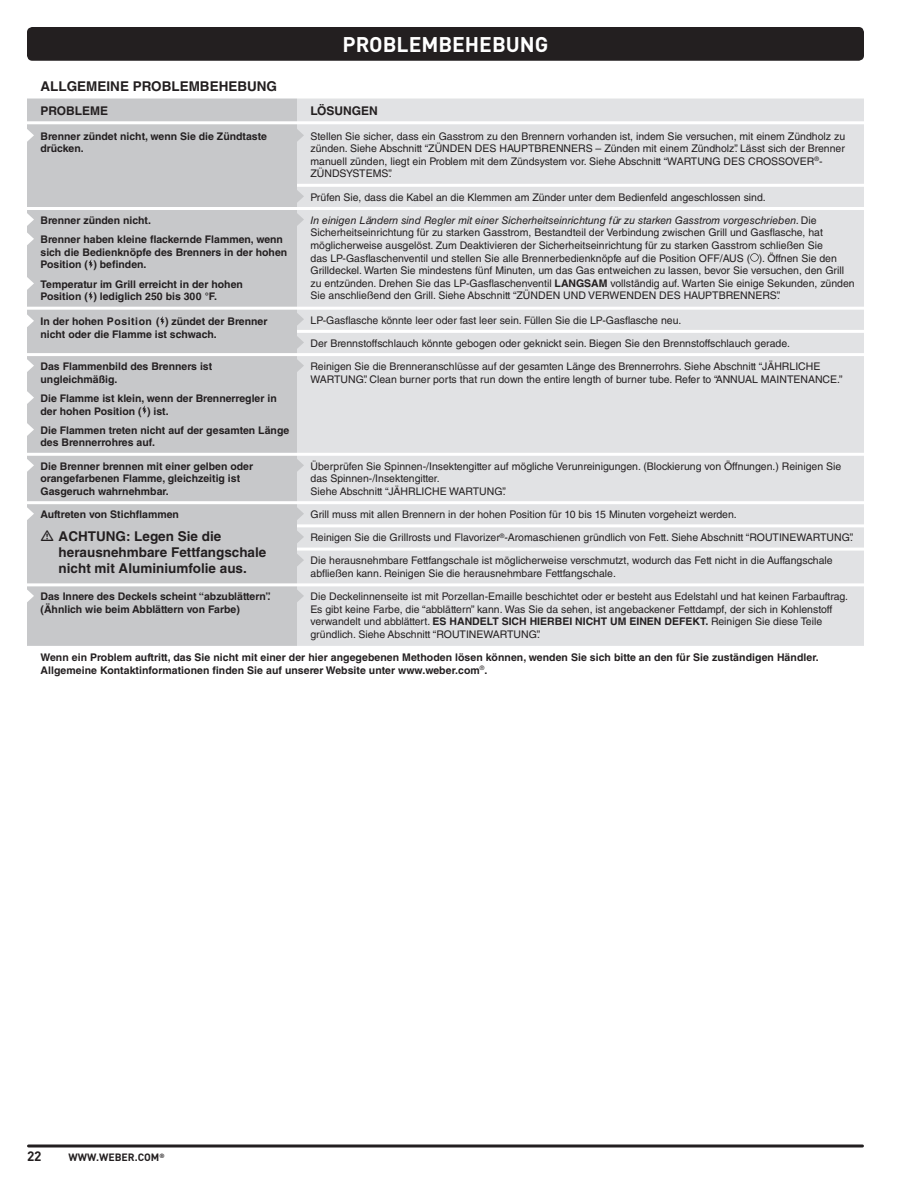
<style>
.page{position:relative;width:918px;height:1188px;background:#fff}
.page>*{position:absolute;margin:0;border:0;box-sizing:border-box;transform-origin:0 0}
.t1{font:700 21px "DIN Pro";color:#fff}
.t2{font:700 13.5px/16.2px "Helvetica LT Std";color:#231f20}
.t3{font:700 13.5px "DIN Pro";color:#231f20}
.t4{font:700 12px "Helvetica LT Std";color:#231f20}
.t5{font:10.5px/12.6px "Helvetica LT Std";color:#231f20}
.t6{font:700 10.5px/12.6px "Helvetica LT Std";color:#231f20}
.t7{font:700 10.5px "DIN Pro";color:#231f20}
.s1{font-style:italic}
.s2{font-weight:700}
</style>
<div class="page">
<div style="left:27px;top:27px;width:837px;height:34px;background:#231f20;border-radius:5px"></div>
<svg style="left:28px;top:1144px;width:834px;height:4px;background:#595657"></svg>
<div style="left:27px;top:99px;width:270px;height:547px;background:#c7c8ca"></div>
<div style="left:297px;top:99px;width:567px;height:547px;background:#e1e2e4"></div>
<hr style="left:27px;top:121px;width:270px;height:3px;background:#fff">
<hr style="left:297px;top:121px;width:567px;height:3px;background:#fff">
<hr style="left:297px;top:184px;width:567px;height:3px;background:#fff">
<hr style="left:27px;top:207px;width:270px;height:3px;background:#fff">
<hr style="left:297px;top:207px;width:567px;height:3px;background:#fff">
<hr style="left:27px;top:307px;width:270px;height:3px;background:#fff">
<hr style="left:297px;top:307px;width:567px;height:3px;background:#fff">
<hr style="left:297px;top:330px;width:567px;height:3px;background:#fff">
<hr style="left:27px;top:353px;width:270px;height:3px;background:#fff">
<hr style="left:297px;top:353px;width:567px;height:3px;background:#fff">
<hr style="left:27px;top:453px;width:270px;height:3px;background:#fff">
<hr style="left:297px;top:453px;width:567px;height:3px;background:#fff">
<hr style="left:27px;top:501px;width:270px;height:3px;background:#fff">
<hr style="left:297px;top:501px;width:567px;height:3px;background:#fff">
<hr style="left:297px;top:524px;width:567px;height:3px;background:#fff">
<hr style="left:297px;top:548px;width:567px;height:3px;background:#fff">
<hr style="left:27px;top:583px;width:270px;height:3px;background:#fff">
<hr style="left:297px;top:583px;width:567px;height:3px;background:#fff">
<svg style="left:88px;top:259px;width:5px;height:9px"></svg>
<svg style="left:88px;top:291px;width:5px;height:9px"></svg>
<svg style="left:750px;top:253px;width:9px;height:9px"></svg>
<svg style="left:160px;top:316px;width:5px;height:9px"></svg>
<svg style="left:142px;top:405px;width:5px;height:10px"></svg>
<svg style="left:27px;top:129px;width:7px;height:13px"></svg>
<svg style="left:297px;top:129px;width:7px;height:13px"></svg>
<svg style="left:297px;top:190px;width:7px;height:13px"></svg>
<svg style="left:27px;top:213px;width:7px;height:13px"></svg>
<svg style="left:27px;top:232px;width:7px;height:13px"></svg>
<svg style="left:27px;top:277px;width:7px;height:13px"></svg>
<svg style="left:297px;top:213px;width:7px;height:13px"></svg>
<svg style="left:27px;top:314px;width:7px;height:13px"></svg>
<svg style="left:297px;top:313px;width:7px;height:13px"></svg>
<svg style="left:297px;top:336px;width:7px;height:13px"></svg>
<svg style="left:27px;top:359px;width:7px;height:13px"></svg>
<svg style="left:27px;top:391px;width:7px;height:13px"></svg>
<svg style="left:27px;top:423px;width:7px;height:13px"></svg>
<svg style="left:297px;top:359px;width:7px;height:13px"></svg>
<svg style="left:27px;top:459px;width:7px;height:13px"></svg>
<svg style="left:297px;top:459px;width:7px;height:13px"></svg>
<svg style="left:27px;top:507px;width:7px;height:13px"></svg>
<svg style="left:297px;top:507px;width:7px;height:13px"></svg>
<svg style="left:297px;top:530px;width:7px;height:13px"></svg>
<svg style="left:297px;top:554px;width:7px;height:13px"></svg>
<svg style="left:27px;top:589px;width:7px;height:13px"></svg>
<svg style="left:297px;top:589px;width:7px;height:13px"></svg>
<svg style="left:41px;top:530px;width:16px;height:12px"></svg>
<h1 class="t1" style="left:343px;top:27px;width:207px">PROBLEMBEHEBUNG</h1>
<p class="t2" style="left:40px;top:78px;width:238px">ALLGEMEINE PROBLEMBEHEBUNG</p>
<p class="t4" style="left:40px;top:103px;width:69px">PROBLEME</p>
<p class="t4" style="left:310px;top:103px;width:69px">LÖSUNGEN</p>
<p class="t6" style="left:40px;top:130px;width:228px">Brenner zündet nicht, wenn Sie die Zündtaste drücken.</p>
<p class="t5" style="left:310px;top:130px;width:536px">Stellen Sie sicher, dass ein Gasstrom zu den Brennern vorhanden ist, indem Sie versuchen, mit einem Zündholz zu zünden. Siehe Abschnitt “ZÜNDEN DES HAUPTBRENNERS – Zünden mit einem Zündholz”. Lässt sich der Brenner manuell zünden, liegt ein Problem mit dem Zündsystem vor. Siehe Abschnitt “WARTUNG DES CROSSOVER<sup>®</sup>- ZÜNDSYSTEMS”.</p>
<p class="t5" style="left:311px;top:191px;width:457px">Prüfen Sie, dass die Kabel an die Klemmen am Zünder unter dem Bedienfeld angeschlossen sind.</p>
<p class="t6" style="left:41px;top:210px;width:244px;line-height:19.4px">Brenner zünden nicht.<br>Brenner haben kleine flackernde Flammen, wenn</p>
<p class="t6" style="left:41px;top:246px;width:248px">sich die Bedienknöpfe des Brenners in der hohen<br>Position ( ) befinden.</p>
<p class="t6" style="left:40px;top:278px;width:204px">Temperatur im Grill erreicht in der hohen<br>Position ( ) lediglich 250 bis 300 °F.</p>
<p class="t5" style="left:311px;top:214px;width:546px"><span class="s1">In einigen Ländern sind Regler mit einer Sicherheitseinrichtung für zu starken Gasstrom vorgeschrieben.</span> Die Sicherheitseinrichtung für zu starken Gasstrom, Bestandteil der Verbindung zwischen Grill und Gasflasche, hat möglicherweise ausgelöst. Zum Deaktivieren der Sicherheitseinrichtung für zu starken Gasstrom schließen Sie<br>das LP-Gasflaschenventil und stellen Sie alle Brennerbedienknöpfe auf die Position OFF/AUS ( ). Öffnen Sie den Grilldeckel. Warten Sie mindestens fünf Minuten, um das Gas entweichen zu lassen, bevor Sie versuchen, den Grill zu entzünden. Drehen Sie das LP-Gasflaschenventil <span class="s2">LANGSAM</span> vollständig auf. Warten Sie einige Sekunden, zünden Sie anschließend den Grill. Siehe Abschnitt “ZÜNDEN UND VERWENDEN DES HAUPTBRENNERS”.</p>
<p class="t6" style="left:41px;top:315px;width:229px">In der hohen Position ( ) zündet der Brenner nicht oder die Flamme ist schwach.</p>
<p class="t5" style="left:311px;top:314px;width:372px">LP-Gasflasche könnte leer oder fast leer sein. Füllen Sie die LP-Gasflasche neu.</p>
<p class="t5" style="left:311px;top:337px;width:481px">Der Brennstoffschlauch könnte gebogen oder geknickt sein. Biegen Sie den Brennstoffschlauch gerade.</p>
<p class="t6" style="left:41px;top:360px;width:173px">Das Flammenbild des Brenners ist ungleichmäßig.</p>
<p class="t6" style="left:41px;top:392px;width:238px">Die Flamme ist klein, wenn der Brennerregler in der hohen Position ( ) ist.</p>
<p class="t6" style="left:41px;top:424px;width:250px">Die Flammen treten nicht auf der gesamten Länge des Brennerrohres auf.</p>
<p class="t5" style="left:311px;top:360px;width:534px">Reinigen Sie die Brenneranschlüsse auf der gesamten Länge des Brennerrohrs. Siehe Abschnitt “JÄHRLICHE<br>WARTUNG”. Clean burner ports that run down the entire length of burner tube. Refer to “ANNUAL MAINTENANCE.”</p>
<p class="t6" style="left:41px;top:460px;width:214px">Die Brenner brennen mit einer gelben oder orangefarbenen Flamme, gleichzeitig ist<br>Gasgeruch wahrnehmbar.</p>
<p class="t5" style="left:311px;top:460px;width:532px">Überprüfen Sie Spinnen-/Insektengitter auf mögliche Verunreinigungen. (Blockierung von Öffnungen.) Reinigen Sie das Spinnen-/Insektengitter.<br>Siehe Abschnitt “JÄHRLICHE WARTUNG”.</p>
<p class="t6" style="left:41px;top:508px;width:140px">Auftreten von Stichflammen</p>
<p class="t2" style="left:59px;top:528px;width:209px">ACHTUNG: Legen Sie die herausnehmbare Fettfangschale nicht mit Aluminiumfolie aus.</p>
<p class="t5" style="left:310px;top:508px;width:428px">Grill muss mit allen Brennern in der hohen Position für 10 bis 15 Minuten vorgeheizt werden.</p>
<p class="t5" style="left:310px;top:531px;width:544px">Reinigen Sie die Grillrosts und Flavorizer<sup>®</sup>-Aromaschienen gründlich von Fett. Siehe Abschnitt “ROUTINEWARTUNG”.</p>
<p class="t5" style="left:311px;top:554px;width:524px">Die herausnehmbare Fettfangschale ist möglicherweise verschmutzt, wodurch das Fett nicht in die Auffangschale abfließen kann. Reinigen Sie die herausnehmbare Fettfangschale.</p>
<p class="t6" style="left:41px;top:590px;width:232px">Das Innere des Deckels scheint “abzublättern”. (Ähnlich wie beim Abblättern von Farbe)</p>
<p class="t5" style="left:311px;top:590px;width:539px">Die Deckelinnenseite ist mit Porzellan-Emaille beschichtet oder er besteht aus Edelstahl und hat keinen Farbauftrag.<br>Es gibt keine Farbe, die “abblättern” kann. Was Sie da sehen, ist angebackener Fettdampf, der sich in Kohlenstoff verwandelt und abblättert. <span class="s2">ES HANDELT SICH HIERBEI NICHT UM EINEN DEFEKT.</span> Reinigen Sie diese Teile gründlich. Siehe Abschnitt “ROUTINEWARTUNG”.</p>
<p class="t6" style="left:41px;top:651px;width:780px">Wenn ein Problem auftritt, das Sie nicht mit einer der hier angegebenen Methoden lösen können, wenden Sie sich bitte an den für Sie zuständigen Händler.<br>Allgemeine Kontaktinformationen finden Sie auf unserer Website unter www.weber.com<sup>®</sup>.</p>
<p class="t3" style="left:27px;top:1145px;width:16px">22</p>
<p class="t7" style="left:69px;top:1148px;width:98px">WWW.WEBER.COM<sup>®</sup></p>
</div>
